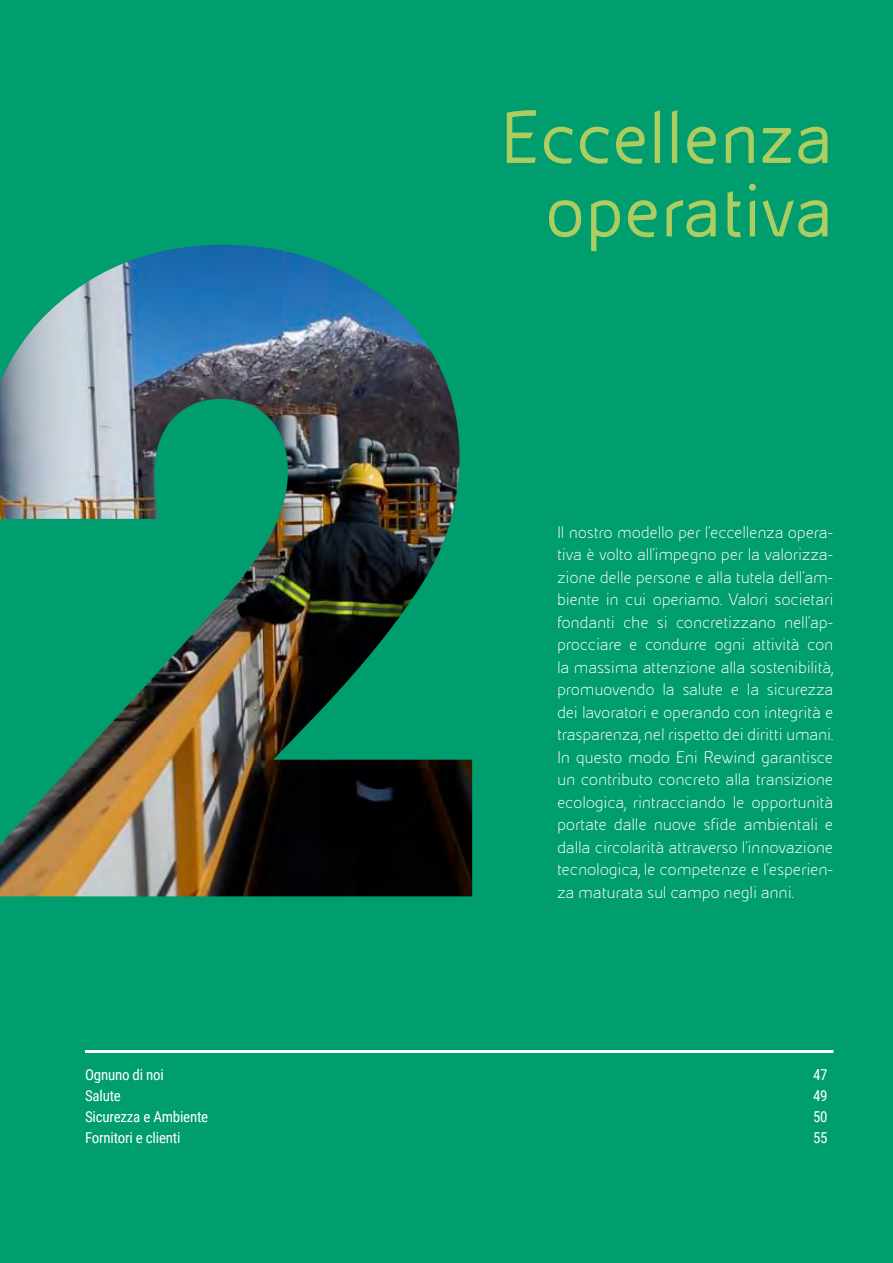
<style>
.page{position:relative;width:893px;height:1263px;background:#009d6e}
.page>*{position:absolute;margin:0;border:0;box-sizing:border-box;transform-origin:0 0}
.t1{font:79.5px "Eni Exp";color:#aecd60}
.corpo_testo{font:300 18px/22.5px "Eni Exp";letter-spacing:-.015em;color:#fff;text-align:justify}
.corpo_testo-2{font:15px "Roboto Condensed";letter-spacing:-.015em;color:#fff}
</style>
<div class="page">
<hr style="left:892px;top:184px;width:1px;height:234px;background:#f0f1f0">
<hr style="left:85px;top:1050px;width:748px;height:3px;background:#fff">
<img style="left:0;top:245px;width:472px;height:651px">
<p class="t1" style="left:500px;top:98px;width:335px">Eccellenza</p>
<p class="t1" style="left:545px;top:171px;width:290px">operativa</p>
<p class="corpo_testo" style="left:557px;top:521px;width:278px">Il nostro modello per l’eccellenza opera&shy;tiva è volto all’impegno per la valorizza&shy;zione delle persone e alla tutela dell’am&shy;biente in cui operiamo. Valori societari fondanti che si concretizzano nell’ap&shy;procciare e condurre ogni attività con la massima attenzione alla sostenibilità, promuovendo la salute e la sicurezza dei lavoratori e operando con integrità e trasparenza, nel rispetto dei diritti umani.</p>
<p class="corpo_testo" style="left:557px;top:746px;width:278px">In questo modo Eni Rewind garantisce un contributo concreto alla transizione ecologica, rintracciando le opportunità portate dalle nuove sfide ambientali e dalla circolarità attraverso l’innovazione tecnologica, le competenze e l’esperien&shy;za maturata sul campo negli anni.</p>
<p class="corpo_testo-2" style="left:85px;top:1064px;width:80px">Ognuno di noi</p>
<p class="corpo_testo-2" style="left:813px;top:1064px;width:16px">47</p>
<p class="corpo_testo-2" style="left:85px;top:1085px;width:37px">Salute</p>
<p class="corpo_testo-2" style="left:813px;top:1085px;width:16px">49</p>
<p class="corpo_testo-2" style="left:85px;top:1106px;width:125px">Sicurezza e Ambiente</p>
<p class="corpo_testo-2" style="left:813px;top:1106px;width:16px">50</p>
<p class="corpo_testo-2" style="left:85px;top:1127px;width:97px">Fornitori e clienti</p>
<p class="corpo_testo-2" style="left:813px;top:1127px;width:16px">55</p>
</div>
